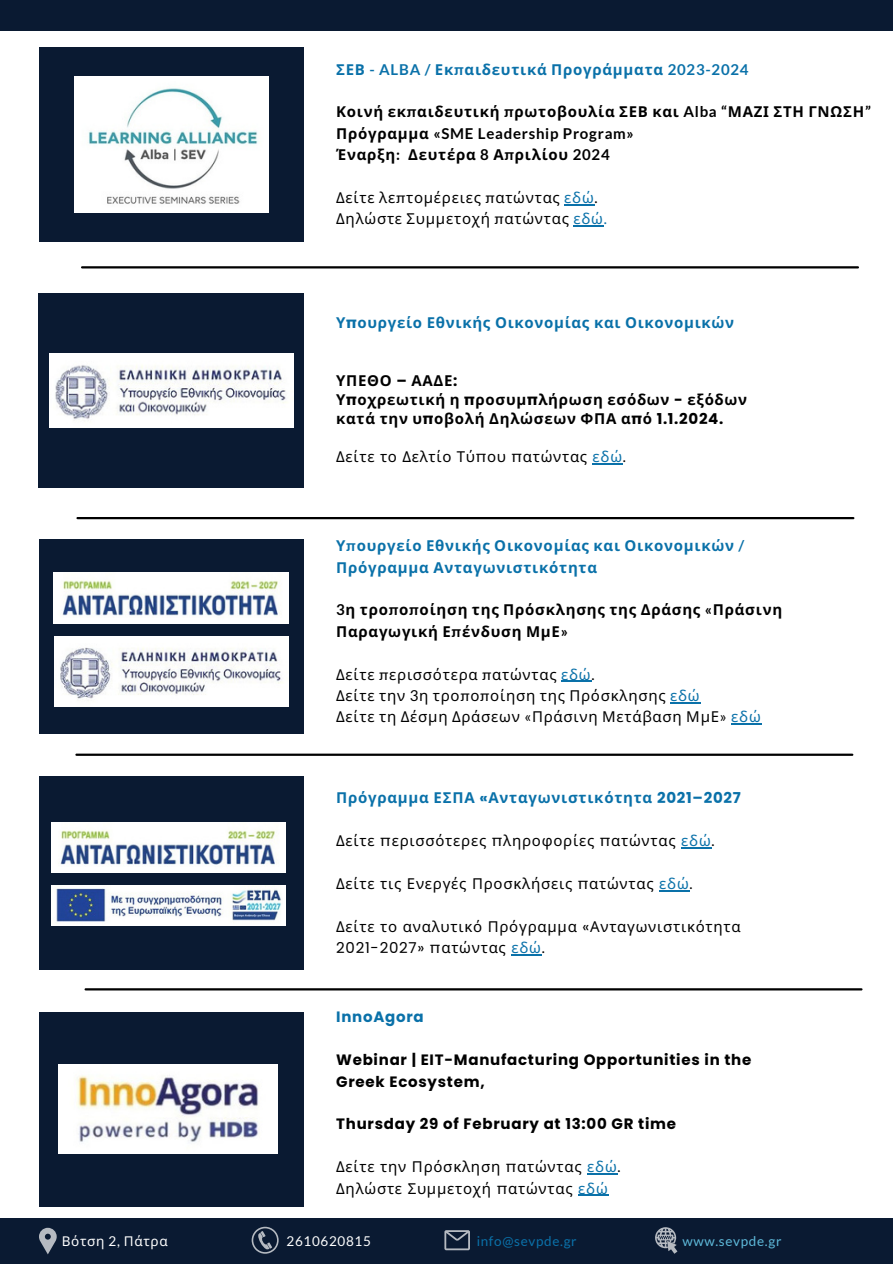
<style>
.page{position:relative;width:893px;height:1264px;background:#fff}
.page>*{position:absolute;margin:0;border:0;box-sizing:border-box;transform-origin:0 0}
.t1{font:15px/21.3px "Noto Sans";letter-spacing:.05em;color:#000}
.t2{font:700 15px/21.3px "Noto Sans";letter-spacing:.05em;color:#000}
.t3{font:700 15px/21.3px "Noto Sans";letter-spacing:.05em;color:#0a71a9}
.t4{font:700 15px/21.3px "Poppins";letter-spacing:.05em;color:#000}
.t5{font:700 15px "Poppins";letter-spacing:.05em;color:#0a71a9}
.t6{font:13.5px "Lato";letter-spacing:.05em;color:#0a71a9}
.t7{font:13.5px "Lato";letter-spacing:.05em;color:#5eb9da}
.t8{font:13.5px "Noto Sans";letter-spacing:.05em;color:#fff}
.t9{font:13.5px "Lato";letter-spacing:.05em;color:#fff}
.s1{font-family:"Lato"}
.s2{color:#0a71a9}
.s3{font-family:"Lato";color:#0a71a9}
.s4{font-family:"Poppins"}
</style>
<div class="page">
<div style="left:39px;top:47px;width:264px;height:194px;background:#0a1a32"></div>
<div style="left:0;top:0;width:892px;height:30px;background:#0a1a32"></div>
<div style="left:39px;top:293px;width:264px;height:194px;background:#0a1a32"></div>
<hr style="left:82px;top:266px;width:775px;height:2px;background:#000">
<div style="left:39px;top:539px;width:264px;height:195px;background:#0a1a32"></div>
<hr style="left:77px;top:517px;width:776px;height:2px;background:#000">
<img style="left:49px;top:354px;width:244px;height:73px">
<hr style="left:76px;top:753px;width:776px;height:2px;background:#000">
<div style="left:0;top:1218px;width:892px;height:45px;background:#0a1a32"></div>
<svg style="left:251px;top:1226px;width:27px;height:27px"></svg>
<svg style="left:444px;top:1230px;width:26px;height:20px"></svg>
<svg style="left:655px;top:1227px;width:22px;height:26px"></svg>
<svg style="left:39px;top:1227px;width:18px;height:27px"></svg>
<div style="left:39px;top:776px;width:264px;height:194px;background:#0a1a32"></div>
<div style="left:39px;top:1012px;width:264px;height:194px;background:#0a1a32"></div>
<hr style="left:86px;top:988px;width:775px;height:2px;background:#000">
<img style="left:54px;top:636px;width:234px;height:70px">
<img style="left:54px;top:573px;width:234px;height:50px">
<img style="left:74px;top:76px;width:194px;height:136px">
<img style="left:58px;top:1064px;width:219px;height:89px">
<img style="left:51px;top:885px;width:234px;height:41px">
<hr style="left:587px;top:1173px;width:30px;height:1px;background:#0a71a9">
<hr style="left:578px;top:1194px;width:30px;height:1px;background:#0a71a9">
<hr style="left:561px;top:680px;width:30px;height:1px;background:#0a71a9">
<hr style="left:670px;top:702px;width:30px;height:1px;background:#0a71a9">
<hr style="left:731px;top:723px;width:30px;height:1px;background:#0a71a9">
<hr style="left:564px;top:204px;width:30px;height:1px;background:#0a71a9">
<hr style="left:573px;top:225px;width:30px;height:1px;background:#0a71a9">
<hr style="left:592px;top:463px;width:30px;height:1px;background:#0a71a9">
<hr style="left:681px;top:847px;width:30px;height:1px;background:#0a71a9">
<hr style="left:659px;top:890px;width:30px;height:1px;background:#0a71a9">
<hr style="left:511px;top:954px;width:30px;height:1px;background:#0a71a9">
<img style="left:51px;top:822px;width:234px;height:50px">
<h2 class="t3" style="left:336px;top:58px;width:414px">ΣΕΒ <span class="s1">- ALBA /</span> Εκ<span class="s1">π</span>αιδευτικά Προγράμματα <span class="s1">2023-2024</span></h2>
<p class="t2" style="left:336px;top:101px;width:536px">Κοινή εκ<span class="s1">π</span>αιδευτική <span class="s1">π</span>ρωτοβουλία ΣΕΒ και <span class="s1">Alba “</span>ΜΑΖΙ ΣΤΗ ΓΝΩΣΗ<span class="s1">”<br></span>Πρόγραμμα <span class="s1">«SME Leadership Program»<br></span>Έναρξη<span class="s1">:</span> Δευτέρα <span class="s1">8</span> Α<span class="s1">π</span>ριλίου <span class="s1">2024</span></p>
<p class="t1" style="left:336px;top:186px;width:272px">Δείτε λε<span class="s1">π</span>τομέρειες <span class="s1">π</span>ατώντας <span class="s2">εδώ</span><span class="s1">.<br></span>Δηλώστε Συμμετοχή <span class="s1">π</span>ατώντας <span class="s2">εδώ</span><span class="s3">.</span></p>
<h1 class="t3" style="left:336px;top:312px;width:399px">Υ<span class="s4">π</span>ουργείο Εθνικής Οικονομίας και Οικονομικών</h1>
<h2 class="t2" style="left:336px;top:370px;width:412px;line-height:19.2px">ΥΠΕΘΟ <span class="s4">–</span> ΑΑΔΕ<span class="s4">:<br></span>Υ<span class="s4">π</span>οχρεωτική η <span class="s4">π</span>ροσυμ<span class="s4">π</span>λήρωση εσόδων <span class="s4">-</span> εξόδων κατά την υ<span class="s4">π</span>οβολή Δηλώσεων ΦΠΑ α<span class="s4">π</span>ό <span class="s4">1.1.2024.</span></h2>
<h2 class="t1" style="left:336px;top:446px;width:291px">Δείτε το Δελτίο Τύ<span class="s4">π</span>ου <span class="s4">π</span>ατώντας <span class="s2">εδώ</span><span class="s4">.</span></h2>
<p class="t3" style="left:336px;top:535px;width:409px">Υ<span class="s1">π</span>ουργείο Εθνικής Οικονομίας και Οικονομικών <span class="s1">/<br></span>Πρόγραμμα Ανταγωνιστικότητα</p>
<p class="t2" style="left:336px;top:599px;width:447px"><span class="s1">3</span>η τρο<span class="s1">π</span>ο<span class="s1">π</span>οίηση της Πρόσκλησης της Δράσης <span class="s1">«</span>Πράσινη</p>
<h1 class="t2" style="left:336px;top:620px;width:233px">Παραγωγική Ε<span class="s1">π</span>ένδυση ΜμΕ<span class="s1">»</span></h1>
<h1 class="t1" style="left:336px;top:663px;width:365px">Δείτε <span class="s1">π</span>ερισσότερα <span class="s1">π</span>ατώντας <span class="s2">εδώ</span><span class="s1">.<br></span>Δείτε την <span class="s1">3</span>η τρο<span class="s1">π</span>ο<span class="s1">π</span>οίηση της Πρόσκλησης <span class="s2">εδώ</span></h1>
<h1 class="t1" style="left:336px;top:706px;width:426px">Δείτε τη Δέσμη Δράσεων <span class="s1">«</span>Πράσινη Μετάβαση ΜμΕ<span class="s1">»</span> <span class="s2">εδώ</span></h1>
<h2 class="t3" style="left:336px;top:787px;width:406px">Πρόγραμμα ΕΣΠΑ <span class="s4">«</span>Ανταγωνιστικότητα <span class="s4">2021–2027</span></h2>
<p class="t1" style="left:336px;top:829px;width:380px">Δείτε <span class="s4">π</span>ερισσότερες <span class="s4">π</span>ληροφορίες <span class="s4">π</span>ατώντας <span class="s2">εδώ</span><span class="s4">.</span></p>
<p class="t1" style="left:336px;top:872px;width:358px">Δείτε τις Ενεργές Προσκλήσεις <span class="s4">π</span>ατώντας <span class="s2">εδώ</span><span class="s4">.</span></p>
<h1 class="t1" style="left:336px;top:915px;width:406px">Δείτε το αναλυτικό Πρόγραμμα <span class="s4">«</span>Ανταγωνιστικότητα<br><span class="s4">2021-2027» π</span>ατώντας <span class="s2">εδώ</span><span class="s4">.</span></h1>
<p class="t5" style="left:336px;top:1006px;width:89px">InnoAgora</p>
<h1 class="t4" style="left:336px;top:1049px;width:416px">Webinar | EIT-Manufacturing Opportunities in the<br>Greek Ecosystem,</h1>
<h1 class="t4" style="left:336px;top:1113px;width:341px">Thursday 29 of February at 13:00 GR time</h1>
<h2 class="t1" style="left:336px;top:1155px;width:286px">Δείτε την Πρόσκληση <span class="s4">π</span>ατώντας <span class="s2">εδώ</span><span class="s4">.<br></span>Δηλώστε Συμμετοχή <span class="s4">π</span>ατώντας <span class="s2">εδώ</span></h2>
<p class="t8" style="left:62px;top:1230px;width:107px">Βότση <span class="s1">2,</span> Πάτρα</p>
<p class="t9" style="left:286px;top:1232px;width:86px">2610620815</p>
<p class="t6" style="left:476px;top:1232px;width:101px">info@sevpde.gr</p>
<p class="t7" style="left:682px;top:1232px;width:101px">www.sevpde.gr</p>
</div>
